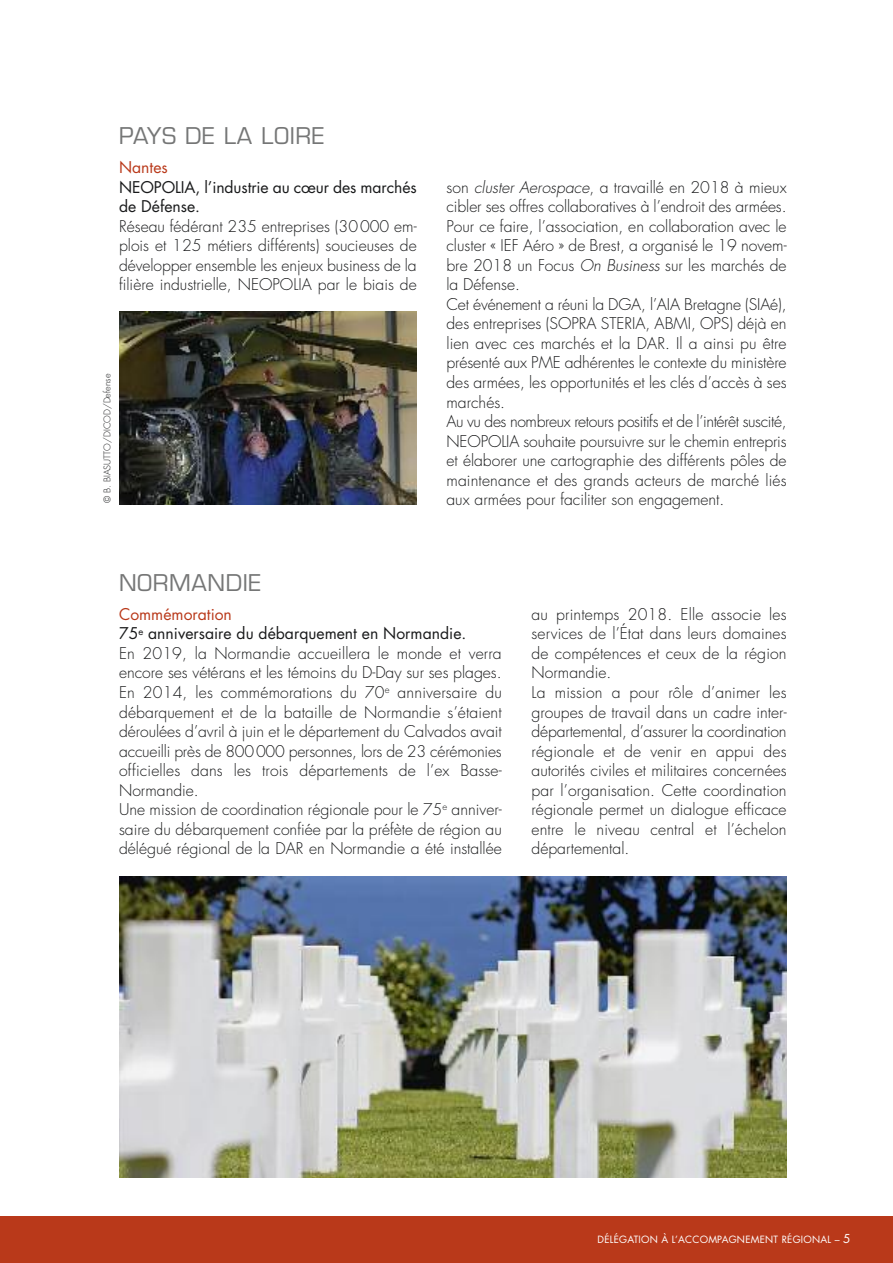
<style>
.page{position:relative;width:893px;height:1263px;background:#fff}
.page>*{position:absolute;margin:0;border:0;box-sizing:border-box;transform-origin:0 0}
.t1{font:22.5px "Eurostile";letter-spacing:.025em;color:#757676}
.t2{font:300 15.75px/19.5px "Futura";color:#191a1b}
.t3{font:15.75px/19.5px "Futura";letter-spacing:-.005em;color:#191a1b}
.t4{font:15.75px "Futura";color:#b9391a}
.t5{font:9.75px "Futura";letter-spacing:.025em;color:#fff}
.t6{font:300 9px "Futura";color:#191a1b}
.s1{font-style:italic}
.s2{font-weight:400;color:#b9391a}
.s3{font-weight:400}
.s4{font-size:12px}
</style>
<div class="page">
<img style="left:119px;top:876px;width:668px;height:302px">
<div style="left:0;top:1216px;width:893px;height:47px;background:#b9391a"></div>
<img style="left:119px;top:311px;width:298px;height:193px">
<h1 class="t1" style="left:119px;top:128px;width:207px">PAYS DE LA LOIRE</h1>
<p class="t4" style="left:119px;top:160px;width:50px">Nantes</p>
<p class="t3" style="left:119px;top:179px;width:299px">NEOPOLIA, l’industrie au cœur des marchés de Défense.</p>
<p class="t2" style="left:119px;top:218px;width:299px;text-align:justify">Réseau fédérant 235 entreprises (30000 em&shy;plois et 125 métiers différents) soucieuses de développer ensemble les enjeux business de la filière industrielle, NEOPOLIA par le biais de</p>
<p class="t6" style="left:103px;top:503px;width:131px;rotate:-90deg">© B. BIASUTTO/DICOD/Defense</p>
<p class="t2" style="left:446px;top:179px;width:342px">son <span class="s1">cluster Aerospace</span>, a travaillé en 2018 à mieux cibler ses offres collaboratives à l’endroit des armées.<br>Pour ce faire, l’association, en collaboration avec le cluster « IEF Aéro » de Brest, a organisé le 19 novem&shy;bre 2018 un Focus <span class="s1">On Business</span> sur les marchés de la Défense.<br>Cet événement a réuni la DGA, l’AIA Bretagne (SIAé), des entreprises (SOPRA STERIA, ABMI, OPS) déjà en lien avec ces marchés et la DAR. Il a ainsi pu être présenté aux PME adhérentes le contexte du ministère des armées, les opportunités et les clés d’accès à ses marchés.<br>Au vu des nombreux retours positifs et de l’intérêt suscité, NEOPOLIA souhaite poursuivre sur le chemin entrepris et élaborer une cartographie des différents pôles de maintenance et des grands acteurs de marché liés</p>
<p class="t2" style="left:446px;top:491px;width:279px">aux armées pour faciliter son engagement.</p>
<h1 class="t1" style="left:119px;top:574px;width:143px">NORMANDIE</h1>
<p class="t2" style="left:119px;top:606px;width:384px"><span class="s2">Commémoration<br></span><span class="s3">75</span><sup>e</sup> <span class="s3">anniversaire du débarquement en Normandie.<br></span>En 2019, la Normandie accueillera le monde et verra encore ses vétérans et les témoins du D-Day sur ses plages.<br>En 2014, les commémorations du 70<sup>e</sup> anniversaire du débarquement et de la bataille de Normandie s’étaient déroulées d’avril à juin et le département du Calvados avait accueilli près de 800000 personnes, lors de 23 cérémonies officielles dans les trois départements de l’ex Basse-Normandie.<br>Une mission de coordination régionale pour le 75<sup>e</sup> anniver&shy;saire du débarquement confiée par la préfète de région au délégué régional de la DAR en Normandie a été installée</p>
<p class="t2" style="left:531px;top:606px;width:257px">au printemps 2018. Elle associe les services de l’État dans leurs domaines de compétences et ceux de la région Normandie.<br>La mission a pour rôle d’animer les groupes de travail dans un cadre inter&shy;départemental, d’assurer la coordination régionale et de venir en appui des autorités civiles et militaires concernées par l’organisation. Cette coordination régionale permet un dialogue efficace entre le niveau central et l’échelon départemental.</p>
<p class="t5" style="left:598px;top:1235px;width:254px">DÉLÉGATION À L’ACCOMPAGNEMENT RÉGIONAL – <span class="s4">5</span></p>
</div>
